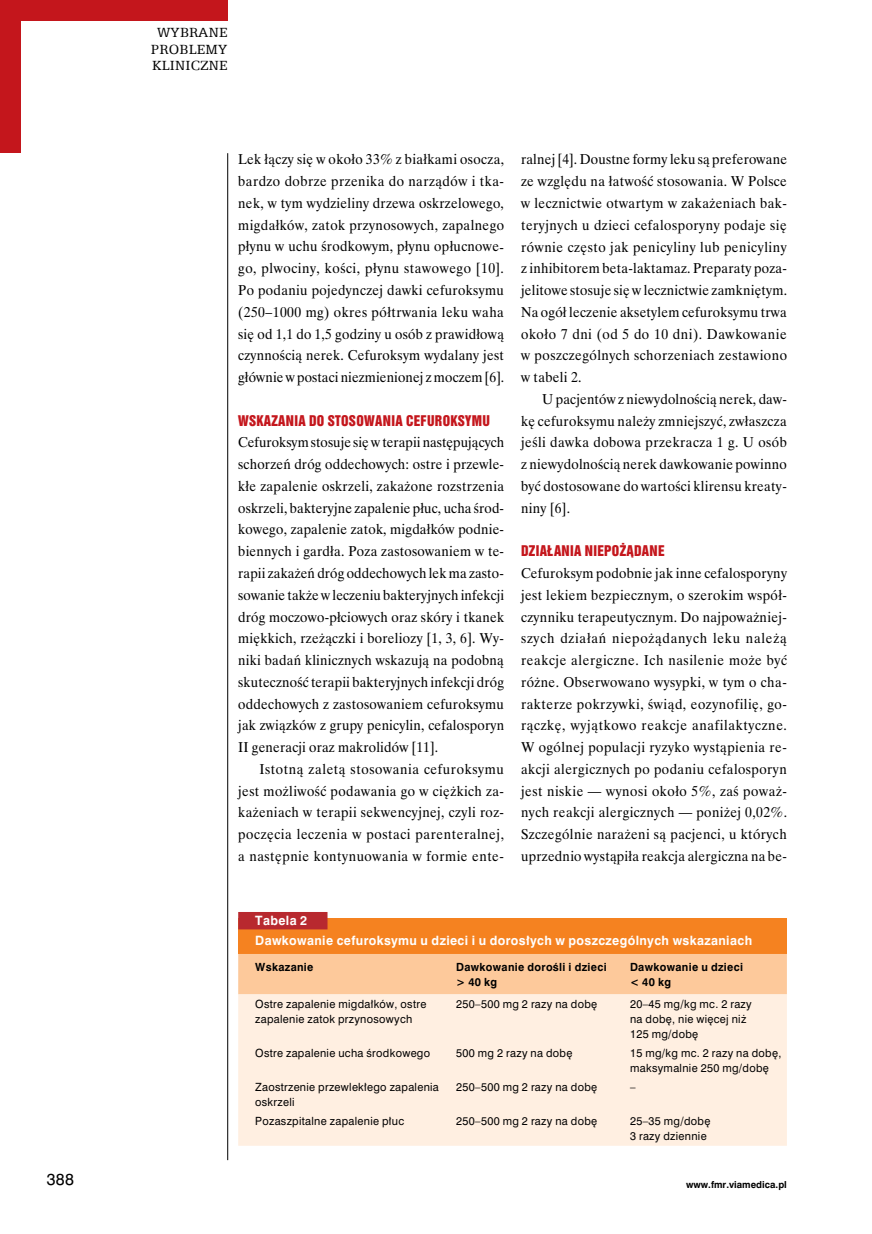
<style>
.page{position:relative;width:872px;height:1234px;background:#fff}
.page>*{position:absolute;margin:0;border:0;box-sizing:border-box;transform-origin:0 0}
.t1{font:15px/16.5px "Egyptian 505 EU";letter-spacing:.015em;color:#000;text-align:center}
.t2{font:15px "Swis 721 PL";color:#000}
.t3{font:14.25px/21.8px "Time Ibis EE";letter-spacing:.02em;color:#000;text-align:justify;scale:.95 1}
.t4{font:13.5px "Swis 921 EU";letter-spacing:.025em;color:#c4161c}
.t5{font:700 12px/20.4px "Swis 721 PL";letter-spacing:.03em;color:#fff}
.t6{font:10.5px/15px "Swis 721 PL";letter-spacing:.03em;color:#000}
.t7{font:700 10.5px/15px "Swis 721 PL";letter-spacing:.03em;color:#000}
.t8{font:700 9px "Swis 721 PL";color:#000}
</style>
<div class="page">
<hr style="left:227px;top:153px;width:1px;height:1006px;background:#000">
<div style="left:0;top:0;width:227px;height:21px;background:#c4161c"></div>
<div style="left:0;top:0;width:21px;height:153px;background:#c4161c"></div>
<div style="left:238px;top:918px;width:549px;height:35px;background:#f58220"></div>
<div style="left:238px;top:953px;width:549px;height:41px;background:#fdc99b"></div>
<div style="left:238px;top:994px;width:549px;height:151px;background:#ffefe1"></div>
<div style="left:238px;top:911px;width:89px;height:18px;background:#b8292f"></div>
<p class="t1" style="left:151px;top:24px;width:78px">WYBRANE<br>PROBLEMY<br>KLINICZNE</p>
<p class="t3" style="left:238px;top:148px;width:281px">Lek łączy się w około 33% z białkami osocza, bardzo dobrze przenika do narządów i tka&shy;nek, w tym wydzieliny drzewa oskrzelowego, migdałków, zatok przynosowych, zapalnego płynu w uchu środkowym, płynu opłucnowe&shy;go, plwociny, kości, płynu stawowego [10].<br>Po podaniu pojedynczej dawki cefuroksymu (250–1000 mg) okres półtrwania leku waha się od 1,1 do 1,5 godziny u osób z prawidłową czynnością nerek. Cefuroksym wydalany jest głównie w postaci niezmienionej z moczem [6].</p>
<p class="t4" style="left:238px;top:411px;width:253px">WSKAZANIA DO STOSOWANIA CEFUROKSYMU</p>
<p class="t3" style="left:238px;top:431px;width:281px">Cefuroksym stosuje się w terapii następujących schorzeń dróg oddechowych: ostre i przewle&shy;kłe zapalenie oskrzeli, zakażone rozstrzenia oskrzeli, bakteryjne zapalenie płuc, ucha środ&shy;kowego, zapalenie zatok, migdałków podnie&shy;biennych i gardła. Poza zastosowaniem w te&shy;rapii zakażeń dróg oddechowych lek ma zasto&shy;sowanie także w leczeniu bakteryjnych infekcji dróg moczowo-płciowych oraz skóry i tkanek miękkich, rzeżączki i boreliozy [1, 3, 6]. Wy&shy;niki badań klinicznych wskazują na podobną skuteczność terapii bakteryjnych infekcji dróg oddechowych z zastosowaniem cefuroksymu jak związków z grupy penicylin, cefalosporyn II generacji oraz makrolidów [11].</p>
<p class="t3" style="left:238px;top:757px;width:281px;text-indent:21px">Istotną zaletą stosowania cefuroksymu jest możliwość podawania go w ciężkich za&shy;każeniach w terapii sekwencyjnej, czyli roz&shy;poczęcia leczenia w postaci parenteralnej, a następnie kontynuowania w formie ente-</p>
<p class="t3" style="left:521px;top:148px;width:281px">ralnej [4]. Doustne formy leku są preferowane ze względu na łatwość stosowania. W Polsce w lecznictwie otwartym w zakażeniach bak&shy;teryjnych u dzieci cefalosporyny podaje się równie często jak penicyliny lub penicyliny z inhibitorem beta-laktamaz. Preparaty poza&shy;jelitowe stosuje się w lecznictwie zamkniętym.<br>Na ogół leczenie aksetylem cefuroksymu trwa około 7 dni (od 5 do 10 dni). Dawkowanie w poszczególnych schorzeniach zestawiono w tabeli 2.</p>
<p class="t3" style="left:521px;top:388px;width:281px;text-indent:21px">U pacjentów z niewydolnością nerek, daw&shy;kę cefuroksymu należy zmniejszyć, zwłaszcza jeśli dawka dobowa przekracza 1 g. U osób z niewydolnością nerek dawkowanie powinno być dostosowane do wartości klirensu kreaty&shy;niny [6].</p>
<p class="t4" style="left:521px;top:542px;width:145px">DZIAŁANIA NIEPOŻĄDANE</p>
<p class="t3" style="left:521px;top:562px;width:281px">Cefuroksym podobnie jak inne cefalosporyny jest lekiem bezpiecznym, o szerokim współ&shy;czynniku terapeutycznym. Do najpoważniej&shy;szych działań niepożądanych leku należą reakcje alergiczne. Ich nasilenie może być różne. Obserwowano wysypki, w tym o cha&shy;rakterze pokrzywki, świąd, eozynofilię, go&shy;rączkę, wyjątkowo reakcje anafilaktyczne.<br>W ogólnej populacji ryzyko wystąpienia re&shy;akcji alergicznych po podaniu cefalosporyn jest niskie — wynosi około 5%, zaś poważ&shy;nych reakcji alergicznych — poniżej 0,02%.<br>Szczególnie narażeni są pacjenci, u których uprzednio wystąpiła reakcja alergiczna na be-</p>
<p class="t5" style="left:255px;top:909px;width:498px">Tabela 2<br>Dawkowanie cefuroksymu u dzieci i u dorosłych w poszczególnych wskazaniach</p>
<p class="t7" style="left:255px;top:959px;width:60px">Wskazanie</p>
<p class="t7" style="left:456px;top:959px;width:152px">Dawkowanie dorośli i dzieci &gt; 40 kg</p>
<p class="t7" style="left:630px;top:959px;width:114px">Dawkowanie u dzieci &lt; 40 kg</p>
<p class="t6" style="left:255px;top:996px;width:173px">Ostre zapalenie migdałków, ostre zapalenie zatok przynosowych</p>
<p class="t6" style="left:456px;top:996px;width:142px">250–500 mg 2 razy na dobę</p>
<p class="t6" style="left:630px;top:996px;width:123px">20–45 mg/kg mc. 2 razy na dobę, nie więcej niż<br>125 mg/dobę</p>
<p class="t6" style="left:255px;top:1045px;width:176px">Ostre zapalenie ucha środkowego</p>
<p class="t6" style="left:456px;top:1045px;width:118px">500 mg 2 razy na dobę</p>
<p class="t6" style="left:630px;top:1045px;width:153px">15 mg/kg mc. 2 razy na dobę, maksymalnie 250 mg/dobę</p>
<p class="t6" style="left:255px;top:1079px;width:185px">Zaostrzenie przewlekłego zapalenia oskrzeli</p>
<p class="t6" style="left:456px;top:1079px;width:142px">250–500 mg 2 razy na dobę</p>
<p class="t6" style="left:630px;top:1079px;width:7px">–</p>
<p class="t6" style="left:255px;top:1113px;width:150px">Pozaszpitalne zapalenie płuc</p>
<p class="t6" style="left:456px;top:1113px;width:142px">250–500 mg 2 razy na dobę</p>
<p class="t6" style="left:630px;top:1113px;width:82px">25–35 mg/dobę<br>3 razy dziennie</p>
<p class="t2" style="left:47px;top:1169px;width:29px">388</p>
<p class="t8" style="left:686px;top:1178px;width:102px">www.fmr.viamedica.pl</p>
</div>
